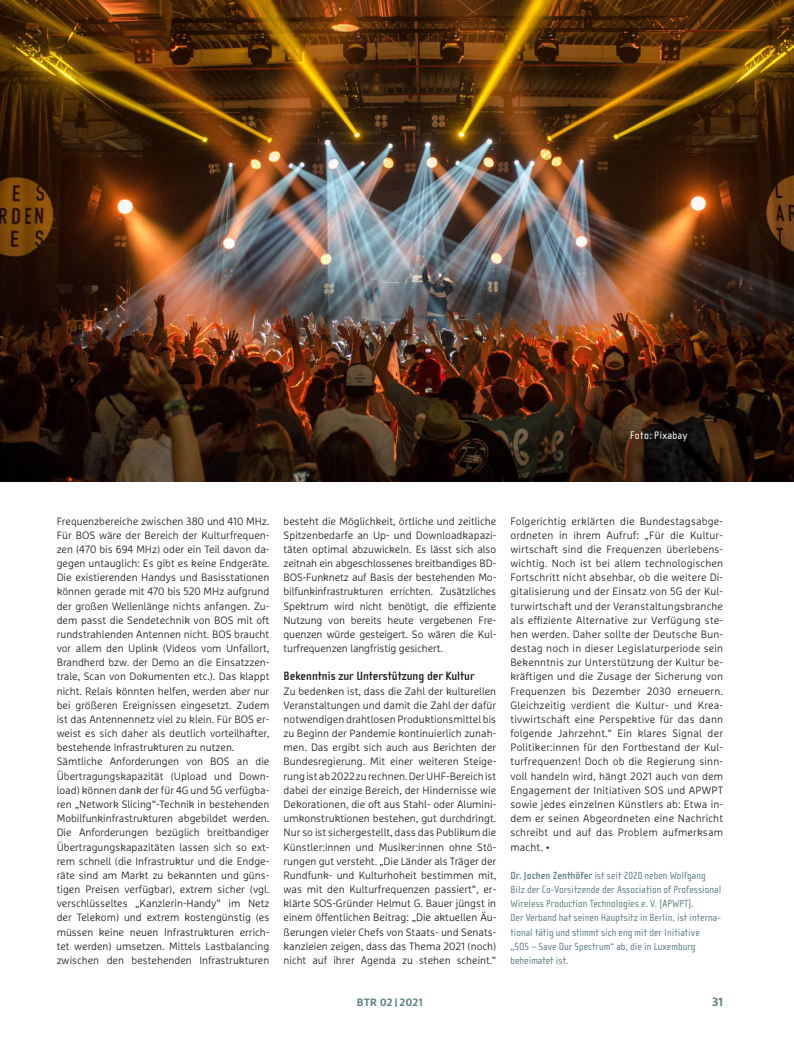
<style>
.page{position:relative;width:794px;height:1049px;background:#fff}
.page>*{position:absolute;margin:0;border:0;box-sizing:border-box;transform-origin:0 0}
.Headline_für_copy_ne{font:700 12.5px "Cholla Sans OT";color:#231f20}
.t1{font:700 11.88px "Marselis Pro";color:#618186}
.Bildunterschrift{font:11.25px "Cholla Sans OT";letter-spacing:.025em;color:#fff}
.Fließtext_3-spaltig{font:300 10.62px/14.1px "Marselis Pro";color:#231f20;text-align:justify}
.Autor_Text_ohne_Absa{font:10.62px/14.1px "Cholla Sans OT";color:#618186}
.t2{font:700 10.62px "Marselis Pro";letter-spacing:.04em;color:#618186}
.s1{font-weight:700}
</style>
<div class="page">
<img style="left:0;top:0;width:794px;height:482px">
<p class="Bildunterschrift" style="left:630px;top:430px;width:59px">Foto: Pixabay</p>
<p class="Fließtext_3-spaltig" style="left:57px;top:513px;width:214px">Frequenzbereiche zwischen 380 und 410 MHz.<br>Für BOS wäre der Bereich der Kulturfrequen&shy;zen (470 bis 694 MHz) oder ein Teil davon da&shy;gegen untauglich: Es gibt es keine Endgeräte.<br>Die existierenden Handys und Basisstationen können gerade mit 470 bis 520 MHz aufgrund der großen Wellenlänge nichts anfangen. Zu&shy;dem passt die Sendetechnik von BOS mit oft rundstrahlenden Antennen nicht. BOS braucht vor allem den Uplink (Videos vom Unfallort, Brandherd bzw. der Demo an die Einsatzzen&shy;trale, Scan von Dokumenten etc.). Das klappt nicht. Relais könnten helfen, werden aber nur bei größeren Ereignissen eingesetzt. Zudem ist das Antennennetz viel zu klein. Für BOS er&shy;weist es sich daher als deutlich vorteilhafter, bestehende Infrastrukturen zu nutzen.</p>
<p class="Fließtext_3-spaltig" style="left:57px;top:754px;width:214px">Sämtliche Anforderungen von BOS an die Übertragungskapazität (Upload und Down&shy;load) können dank der für 4G und 5G verfügba&shy;ren „Network Slicing“-Technik in bestehenden Mobilfunkinfrastrukturen abgebildet werden.<br>Die Anforderungen bezüglich breitbandiger Übertragungskapazitäten lassen sich so ext&shy;rem schnell (die Infrastruktur und die Endge&shy;räte sind am Markt zu bekannten und güns&shy;tigen Preisen verfügbar), extrem sicher (vgl. verschlüsseltes „Kanzlerin-Handy“ im Netz der Telekom) und extrem kostengünstig (es müssen keine neuen Infrastrukturen errich&shy;tet werden) umsetzen. Mittels Lastbalancing zwischen den bestehenden Infrastrukturen</p>
<p class="Fließtext_3-spaltig" style="left:283px;top:513px;width:214px">besteht die Möglichkeit, örtliche und zeitliche Spitzenbedarfe an Up- und Downloadkapazi&shy;täten optimal abzuwickeln. Es lässt sich also zeitnah ein abgeschlossenes breitbandiges BD-BOS-Funknetz auf Basis der bestehenden Mo&shy;bilfunkinfrastrukturen errichten. Zusätzliches Spektrum wird nicht benötigt, die effiziente Nutzung von bereits heute vergebenen Fre&shy;quenzen würde gesteigert. So wären die Kul&shy;turfrequenzen langfristig gesichert.</p>
<p class="Headline_für_copy_ne" style="left:283px;top:669px;width:192px">Bekenntnis zur Unterstützung der Kultur</p>
<p class="Fließtext_3-spaltig" style="left:283px;top:683px;width:214px">Zu bedenken ist, dass die Zahl der kulturellen Veranstaltungen und damit die Zahl der dafür notwendigen drahtlosen Produktionsmittel bis zu Beginn der Pandemie kontinuierlich zunah&shy;men. Das ergibt sich auch aus Berichten der Bundesregierung. Mit einer weiteren Steige&shy;rung ist ab 2022 zu rechnen. Der UHF-Bereich ist dabei der einzige Bereich, der Hindernisse wie Dekorationen, die oft aus Stahl- oder Alumini&shy;umkonstruktionen bestehen, gut durchdringt.<br>Nur so ist sichergestellt, dass das Publikum die Künstler:innen und Musiker:innen ohne Stö&shy;rungen gut versteht. „Die Länder als Träger der Rundfunk- und Kulturhoheit bestimmen mit, was mit den Kulturfrequenzen passiert“, er&shy;klärte SOS-Gründer Helmut G. Bauer jüngst in einem öffentlichen Beitrag: „Die aktuellen Äu&shy;ßerungen vieler Chefs von Staats- und Senats&shy;kanzleien zeigen, dass das Thema 2021 (noch) nicht auf ihrer Agenda zu stehen scheint.“</p>
<p class="Fließtext_3-spaltig" style="left:510px;top:513px;width:214px">Folgerichtig erklärten die Bundestagsabge&shy;ordneten in ihrem Aufruf: „Für die Kultur&shy;wirtschaft sind die Frequenzen überlebens&shy;wichtig. Noch ist bei allem technologischen Fortschritt nicht absehbar, ob die weitere Di&shy;gitalisierung und der Einsatz von 5G der Kul&shy;turwirtschaft und der Veranstaltungsbranche als effiziente Alternative zur Verfügung ste&shy;hen werden. Daher sollte der Deutsche Bun&shy;destag noch in dieser Legislaturperiode sein Bekenntnis zur Unterstützung der Kultur be&shy;kräftigen und die Zusage der Sicherung von Frequenzen bis Dezember 2030 erneuern.<br>Gleichzeitig verdient die Kultur- und Krea&shy;tivwirtschaft eine Perspektive für das dann folgende Jahrzehnt.“ Ein klares Signal der Politiker:innen für den Fortbestand der Kul&shy;turfrequenzen! Doch ob die Regierung sinn&shy;voll handeln wird, hängt 2021 auch von dem Engagement der Initiativen SOS und APWPT sowie jedes einzelnen Künstlers ab: Etwa in&shy;dem er seinen Abgeordneten eine Nachricht schreibt und auf das Problem aufmerksam macht. •</p>
<p class="Autor_Text_ohne_Absa" style="left:510px;top:868px;width:212px"><span class="s1">Dr. Jochen Zenthöfer</span> ist seit 2020 neben Wolfgang Bilz der Co-Vorsitzende der Association of Professional Wireless Production Technologies e. V. (APWPT).<br>Der Verband hat seinen Hauptsitz in Berlin, ist interna&shy;tional tätig und stimmt sich eng mit der Initiative<br>„SOS – Save Our Spectrum“ ab, die in Luxemburg beheimatet ist.</p>
<p class="t2" style="left:357px;top:996px;width:68px">BTR 02 | 2021</p>
<p class="t1" style="left:712px;top:995px;width:13px">31</p>
</div>
